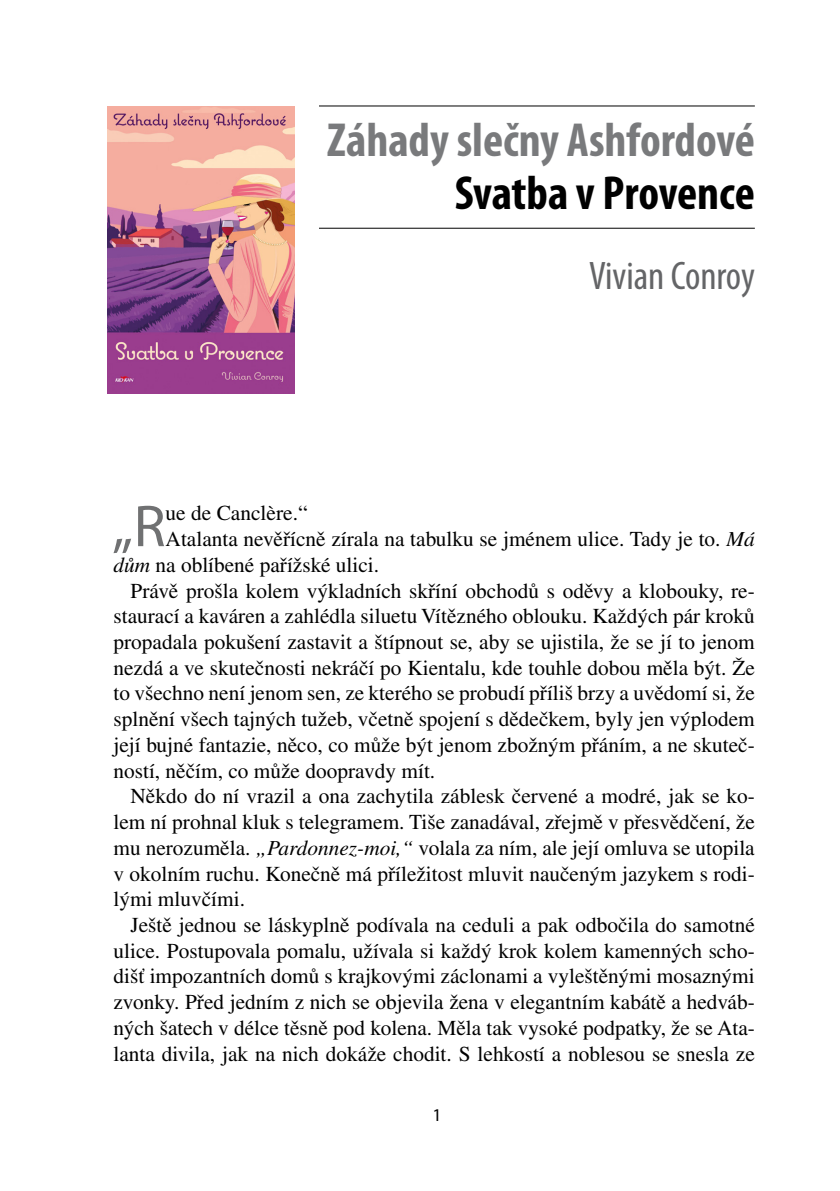
<style>
.page{position:relative;width:840px;height:1191px;background:#fff}
.page>*{position:absolute;margin:0;border:0;box-sizing:border-box;transform-origin:0 0}
.t1{font:59.4px "Myriad Pro";color:#707172}
.t2{font:700 condensed 48px "Myriad Pro";color:#797a7c}
.t3{font:700 condensed 48px "Myriad Pro";color:#000}
.t4{font:condensed 40px "Myriad Pro";color:#646567}
.t5{font:21.4px "Times CE";color:#000}
.t6{font:21.2px/25.8px "Times CE";color:#000;text-align:justify}
.t7{font:18px "Myriad Pro";color:#000}
.s1{font-style:italic}
</style>
<div class="page">
<hr style="left:113px;top:105px;width:641px;height:1px;background:#000">
<hr style="left:113px;top:228px;width:641px;height:1px;background:#000">
<div style="left:69px;top:49px;width:249px;height:266px;background:#fff"></div>
<img style="left:107px;top:106px;width:187px;height:287px">
<h2 class="t2" style="left:327px;top:110px;width:429px">Záhady slečny Ashfordové</h2>
<h2 class="t3" style="left:454px;top:163px;width:301px">Svatba v Provence</h2>
<h3 class="t4" style="left:589px;top:254px;width:167px">Vivian Conroy</h3>
<h1 class="t1" style="left:112px;top:489px;width:55px">„R</h1>
<p class="t5" style="left:165px;top:501px;width:143px">ue de Canclère.“</p>
<p class="t6" style="left:113px;top:526px;width:642px;text-indent:52px">Atalanta nevěřícně zírala na tabulku se jménem ulice. Tady je to. <span class="s1">Má dům</span> na oblíbené pařížské ulici.</p>
<p class="t6" style="left:113px;top:577px;width:642px;text-indent:17px">Právě prošla kolem výkladních skříní obchodů s oděvy a klobouky, re&shy;staurací a kaváren a zahlédla siluetu Vítězného oblouku. Každých pár kroků propadala pokušení zastavit a štípnout se, aby se ujistila, že se jí to jenom nezdá a ve skutečnosti nekráčí po Kientalu, kde touhle dobou měla být. Že to všechno není jenom sen, ze kterého se probudí příliš brzy a uvědomí si, že splnění všech tajných tužeb, včetně spojení s dědečkem, byly jen výplodem její bujné fantazie, něco, co může být jenom zbožným přáním, a ne skuteč&shy;ností, něčím, co může doopravdy mít.</p>
<p class="t6" style="left:113px;top:783px;width:642px;text-indent:17px">Někdo do ní vrazil a ona zachytila záblesk červené a modré, jak se ko&shy;lem ní prohnal kluk s telegramem. Tiše zanadával, zřejmě v přesvědčení, že mu nerozuměla. <span class="s1">„Pardonnez-moi,“</span> volala za ním, ale její omluva se utopila v okolním ruchu. Konečně má příležitost mluvit naučeným jazykem s rodi&shy;lými mluvčími.</p>
<p class="t6" style="left:113px;top:911px;width:642px;text-indent:17px">Ještě jednou se láskyplně podívala na ceduli a pak odbočila do samotné ulice. Postupovala pomalu, užívala si každý krok kolem kamenných scho&shy;dišť impozantních domů s krajkovými záclonami a vyleštěnými mosaznými zvonky. Před jedním z nich se objevila žena v elegantním kabátě a hedváb&shy;ných šatech v délce těsně pod kolena. Měla tak vysoké podpatky, že se Ata&shy;lanta divila, jak na nich dokáže chodit. S lehkostí a noblesou se snesla ze</p>
<p class="t7" style="left:432px;top:1103px;width:11px">1</p>
</div>
